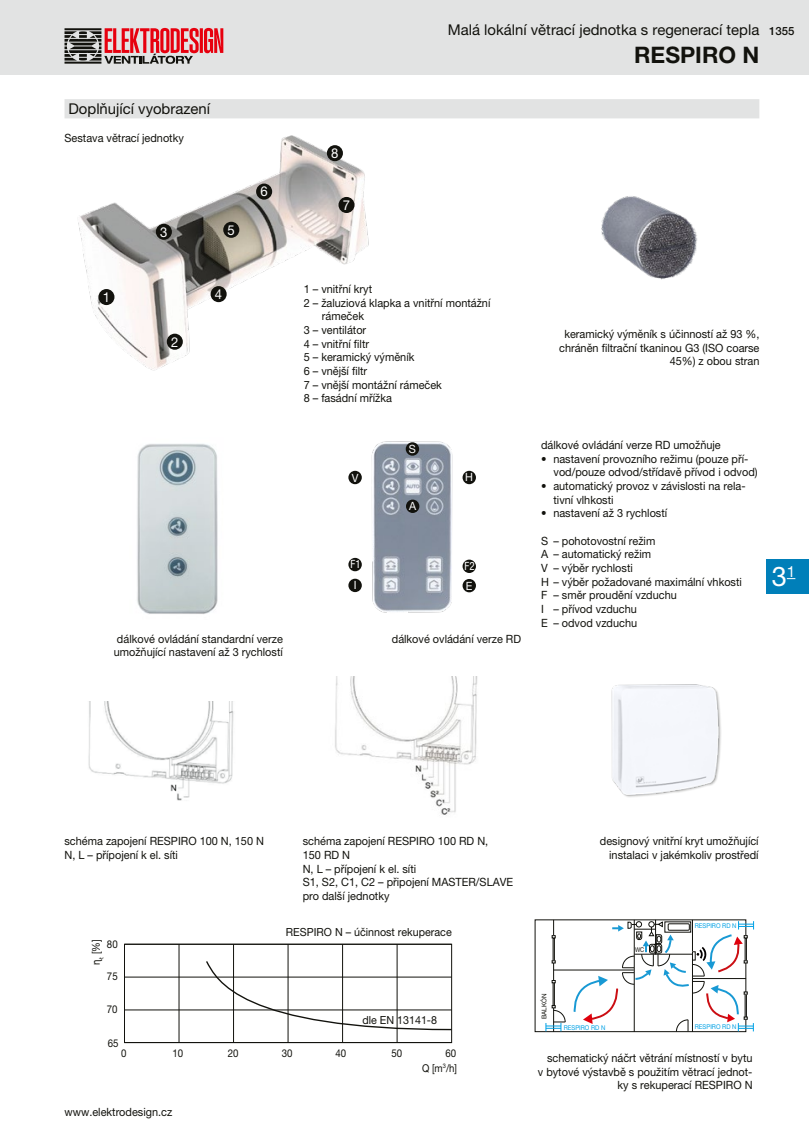
<style>
.page{position:relative;width:809px;height:1141px;background:#fff}
.page>*{position:absolute;margin:0;border:0;box-sizing:border-box;transform-origin:0 0}
.t1{font:27.12px "Helvetica Neue LT Pro";color:#fff}
.t2{font:700 22.75px "Helvetica Neue LT Pro";color:#12120d}
.t3{font:14.88px "Helvetica Neue LT Pro";color:#12120d}
.t4{font:13.65px "Helvetica Neue LT Pro";color:#fff;scale:.96 1}
.t5{font:11.38px/13.7px "Helvetica Neue LT Pro";color:#12120d;scale:.96 1}
.t6{font:11.38px "Helvetica Neue LT Pro";color:#fff;scale:.96 1}
.t7{font:500 11.38px "Helvetica Neue LT Pro";color:#12120d}
.t8{font:condensed 11.38px "Helvetica Neue LT Pro";color:#fff;scale:.96 1}
.t9{font:11.2px "Helvetica Neue LT Pro";color:#12120d;scale:.96 1}
.t10{font:10.67px "Helvetica Neue LT Pro";color:#12120d;scale:.9 1}
.t11{font:6.48px "Helvetica Neue LT Pro";color:#00a1e5;scale:.91 1}
.t12{font:6.48px "Helvetica Neue LT Pro";color:#12120d;scale:.96 1}
.t13{font:6.48px "Helvetica Neue LT Pro";color:#12120d;scale:.86 1}
</style>
<div class="page">
<div style="left:0;top:0;width:809px;height:74px;background:#e2e3e3"></div>
<svg style="left:64px;top:28px;width:159px;height:36px"></svg>
<div style="left:766px;top:559px;width:43px;height:34px;background:#007fb9"></div>
<div style="left:64px;top:99px;width:695px;height:19px;background:#e2e3e3"></div>
<hr style="left:553px;top:970px;width:80px;height:1px;background:#12120d">
<hr style="left:553px;top:920px;width:1px;height:112px;background:#12120d">
<svg style="left:552px;top:935px;width:3px;height:28px"></svg>
<svg style="left:545px;top:980px;width:20px;height:51px"></svg>
<svg style="left:572px;top:921px;width:182px;height:111px"></svg>
<svg style="left:124px;top:944px;width:329px;height:99px"></svg>
<img style="left:88px;top:702px;width:146px;height:99px">
<img style="left:611px;top:684px;width:110px;height:113px">
<img style="left:335px;top:677px;width:143px;height:138px">
<img style="left:78px;top:135px;width:291px;height:236px">
<div style="left:98px;top:289px;width:16px;height:16px;background:#12120d;border-radius:50%"></div>
<div style="left:156px;top:224px;width:16px;height:16px;background:#12120d;border-radius:50%"></div>
<div style="left:210px;top:286px;width:17px;height:16px;background:#12120d;border-radius:50%"></div>
<div style="left:223px;top:222px;width:16px;height:16px;background:#12120d;border-radius:50%"></div>
<div style="left:256px;top:184px;width:16px;height:16px;background:#12120d;border-radius:50%"></div>
<div style="left:338px;top:197px;width:16px;height:16px;background:#12120d;border-radius:50%"></div>
<div style="left:327px;top:145px;width:16px;height:16px;background:#12120d;border-radius:50%"></div>
<div style="left:167px;top:334px;width:16px;height:16px;background:#12120d;border-radius:50%"></div>
<img style="left:601px;top:196px;width:97px;height:84px">
<img style="left:371px;top:441px;width:82px;height:172px">
<div style="left:348px;top:471px;width:14px;height:13px;background:#12120d;border-radius:50%"></div>
<div style="left:462px;top:471px;width:14px;height:13px;background:#12120d;border-radius:50%"></div>
<div style="left:406px;top:442px;width:13px;height:14px;background:#12120d;border-radius:50%"></div>
<div style="left:406px;top:500px;width:13px;height:13px;background:#12120d;border-radius:50%"></div>
<div style="left:348px;top:558px;width:14px;height:13px;background:#12120d;border-radius:50%"></div>
<div style="left:348px;top:579px;width:14px;height:13px;background:#12120d;border-radius:50%"></div>
<div style="left:462px;top:560px;width:14px;height:13px;background:#12120d;border-radius:50%"></div>
<div style="left:462px;top:579px;width:14px;height:13px;background:#12120d;border-radius:50%"></div>
<img style="left:137px;top:444px;width:81px;height:170px">
<h3 class="t3" style="left:68px;top:100px;width:143px">Doplňující vyobrazení</h3>
<p class="t5" style="left:64px;top:131px;width:126px">Sestava větrací jednotky</p>
<p class="t4" style="left:160px;top:224px;width:9px">3</p>
<p class="t4" style="left:228px;top:222px;width:9px">5</p>
<p class="t4" style="left:260px;top:183px;width:9px">6</p>
<p class="t4" style="left:331px;top:145px;width:9px">8</p>
<p class="t4" style="left:343px;top:197px;width:9px">7</p>
<h3 class="t3" style="left:448px;top:21px;width:313px">Malá lokální větrací jednotka s regenerací tepla</h3>
<h2 class="t2" style="left:634px;top:41px;width:127px">RESPIRO N</h2>
<p class="t7" style="left:769px;top:25px;width:27px">1355</p>
<p class="t4" style="left:103px;top:289px;width:9px">1</p>
<p class="t4" style="left:171px;top:334px;width:9px">2</p>
<p class="t4" style="left:215px;top:286px;width:9px">4</p>
<p class="t5" style="left:304px;top:282px;width:73px">1 – vnitřní kryt</p>
<p class="t5" style="left:304px;top:296px;width:196px">2 – žaluziová klapka a vnitřní montážní</p>
<p class="t5" style="left:322px;top:309px;width:45px">rámeček</p>
<p class="t5" style="left:304px;top:323px;width:67px">3 – ventilátor</p>
<p class="t5" style="left:304px;top:337px;width:70px">4 – vnitřní filtr</p>
<p class="t5" style="left:304px;top:350px;width:117px">5 – keramický výměník</p>
<p class="t5" style="left:304px;top:364px;width:68px">6 – vnější filtr</p>
<p class="t5" style="left:304px;top:378px;width:145px">7 – vnější montážní rámeček</p>
<p class="t5" style="left:304px;top:391px;width:93px">8 – fasádní mřížka</p>
<p class="t6" style="left:409px;top:442px;width:9px">S</p>
<p class="t6" style="left:352px;top:471px;width:8px">V</p>
<p class="t6" style="left:465px;top:470px;width:10px">H</p>
<p class="t8" style="left:350px;top:558px;width:12px">F1</p>
<p class="t6" style="left:354px;top:579px;width:4px">I</p>
<p class="t6" style="left:409px;top:499px;width:9px">A</p>
<p class="t8" style="left:464px;top:559px;width:12px">F2</p>
<p class="t6" style="left:466px;top:579px;width:8px">E</p>
<p class="t5" style="left:114px;top:632px;width:178px">dálkové ovládání standardní verze umožňující nastavení až 3 rychlostí</p>
<p class="t5" style="left:392px;top:632px;width:136px">dálkové ovládání verze RD</p>
<p class="t5" style="left:559px;top:327px;width:210px;text-align:right">keramický výměník s účinností až 93 %, chráněn filtrační tkaninou G3 (ISO coarse<br>45%) z obou stran</p>
<p class="t5" style="left:541px;top:438px;width:189px">dálkové ovládání verze RD umožňuje</p>
<p class="t5" style="left:553px;top:452px;width:214px;text-indent:-12px">• nastavení provozního režimu (pouze pří&shy;vod/pouze odvod/střídavě přívod i odvod)</p>
<p class="t5" style="left:553px;top:479px;width:201px;text-indent:-12px">• automatický provoz v závislosti na rela&shy;tivní vlhkosti</p>
<p class="t5" style="left:541px;top:506px;width:133px">• nastavení až 3 rychlostí</p>
<p class="t5" style="left:541px;top:534px;width:211px">S – pohotovostní režim<br>A – automatický režim<br>V – výběr rychlosti<br>H – výběr požadované maximální vhkosti<br>F – směr proudění vzduchu<br>I – přívod vzduchu<br>E – odvod vzduchu</p>
<h1 class="t1" style="left:771px;top:560px;width:25px">3<sup>1</sup></h1>
<p class="t5" style="left:64px;top:834px;width:209px">schéma zapojení RESPIRO 100 N, 150 N<br>N, L – přípojení k el. síti</p>
<p class="t5" style="left:303px;top:834px;width:221px">schéma zapojení RESPIRO 100 RD N,<br>150 RD N<br>N, L – přípojení k el. síti<br>S1, S2, C1, C2 – připojení MASTER/SLAVE pro další jednotky</p>
<p class="t10" style="left:90px;top:959px;width:23px;rotate:-90deg"><sub>t</sub> [%]</p>
<p class="t10" style="left:107px;top:938px;width:13px">80</p>
<p class="t10" style="left:107px;top:970px;width:13px">75</p>
<p class="t10" style="left:107px;top:1003px;width:13px">70</p>
<p class="t10" style="left:108px;top:1037px;width:13px">65</p>
<p class="t9" style="left:286px;top:925px;width:174px">RESPIRO N – účinnost rekuperace</p>
<p class="t9" style="left:362px;top:1013px;width:79px">dle EN 13141-8</p>
<p class="t10" style="left:121px;top:1047px;width:7px">0</p>
<p class="t10" style="left:172px;top:1047px;width:13px">10</p>
<p class="t10" style="left:228px;top:1047px;width:13px">20</p>
<p class="t10" style="left:282px;top:1047px;width:13px">30</p>
<p class="t10" style="left:335px;top:1047px;width:13px">40</p>
<p class="t10" style="left:391px;top:1047px;width:13px">50</p>
<p class="t10" style="left:445px;top:1047px;width:13px">60</p>
<p class="t5" style="left:64px;top:1105px;width:114px">www.elektrodesign.cz</p>
<p class="t10" style="left:422px;top:1061px;width:40px">Q [m<sup>3</sup>/h]</p>
<p class="t5" style="left:600px;top:834px;width:167px;text-align:right">designový vnitřní kryt umožňující instalaci v jakémkoliv prostředí</p>
<p class="t12" style="left:540px;top:1019px;width:28px;rotate:-90deg">BALKÓN</p>
<p class="t13" style="left:635px;top:945px;width:12px">WC</p>
<p class="t11" style="left:695px;top:922px;width:47px">RESPIRO RD N</p>
<p class="t11" style="left:564px;top:1024px;width:47px">RESPIRO RD N</p>
<p class="t11" style="left:695px;top:1023px;width:47px">RESPIRO RD N</p>
<p class="t5" style="left:538px;top:1051px;width:225px;text-align:right">schematický náčrt větrání místností v bytu<br>v bytové výstavbě s použitím větrací jednot&shy;ky s rekuperací RESPIRO N</p>
</div>
